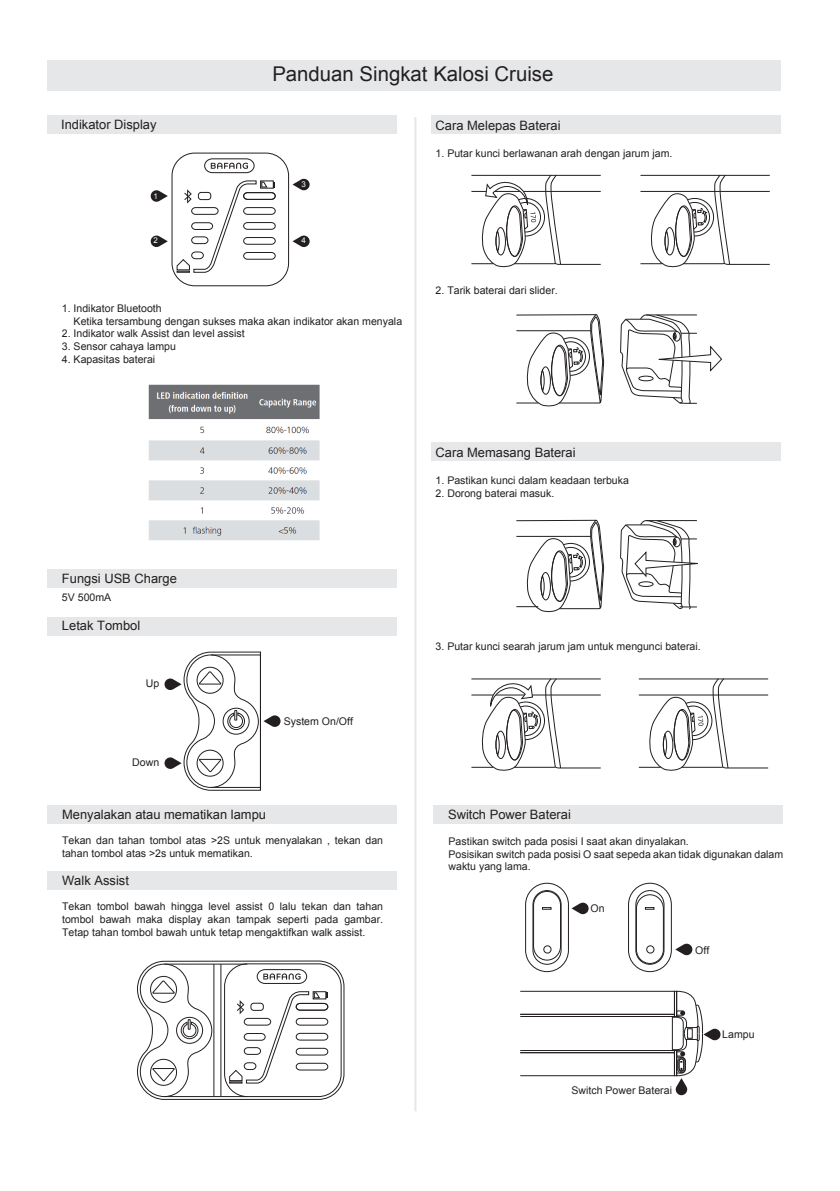
<style>
.page{position:relative;width:840px;height:1191px;background:#fff}
.page>*{position:absolute;margin:0;border:0;box-sizing:border-box;transform-origin:0 0}
.t1{font:20.4px "Arial";color:#231f20}
.t2{font:13px "Arial";color:#231f20}
.t3{font:10.6px/12.6px "Arial";color:#231f20}
.t4{font:8px "Arial";color:#fff}
</style>
<div class="page">
<div style="left:532px;top:890px;width:29px;height:74px;border:1px solid #231f20;border-radius:14px"></div>
<div style="left:533px;top:891px;width:27px;height:69px;border:1px solid #231f20;border-radius:14px"></div>
<div style="left:47px;top:116px;width:350px;height:18px;background:#e6e7e8"></div>
<div style="left:47px;top:60px;width:733px;height:31px;background:#e6e7e8"></div>
<div style="left:47px;top:569px;width:350px;height:19px;background:#e6e7e8"></div>
<div style="left:47px;top:617px;width:350px;height:18px;background:#e6e7e8"></div>
<div style="left:47px;top:871px;width:350px;height:18px;background:#e6e7e8"></div>
<div style="left:47px;top:805px;width:350px;height:18px;background:#e6e7e8"></div>
<div style="left:430px;top:116px;width:350px;height:18px;background:#e6e7e8"></div>
<div style="left:430px;top:443px;width:350px;height:18px;background:#e6e7e8"></div>
<img style="left:148px;top:384px;width:172px;height:157px">
<hr style="left:414px;top:117px;width:2px;height:994px;background:#e6e7e8">
<svg style="left:571px;top:902px;width:17px;height:12px"></svg>
<svg style="left:675px;top:943px;width:17px;height:12px"></svg>
<svg style="left:164px;top:651px;width:116px;height:139px"></svg>
<div style="left:172px;top:153px;width:117px;height:133px;border:1px solid #231f20;border-radius:23px"></div>
<svg style="left:204px;top:158px;width:50px;height:15px"></svg>
<div style="left:243px;top:207px;width:32px;height:8px;border:1px solid #231f20;border-radius:4px"></div>
<div style="left:243px;top:222px;width:32px;height:7px;border:1px solid #231f20;border-radius:4px"></div>
<div style="left:243px;top:237px;width:32px;height:7px;border:1px solid #231f20;border-radius:4px"></div>
<div style="left:243px;top:252px;width:32px;height:7px;border:1px solid #231f20;border-radius:4px"></div>
<div style="left:243px;top:192px;width:32px;height:8px;border:1px solid #231f20;border-radius:4px"></div>
<svg style="left:151px;top:190px;width:17px;height:12px"></svg>
<svg style="left:151px;top:235px;width:17px;height:12px"></svg>
<svg style="left:292px;top:179px;width:17px;height:11px"></svg>
<svg style="left:292px;top:235px;width:17px;height:12px"></svg>
<svg style="left:176px;top:180px;width:91px;height:93px"></svg>
<svg style="left:137px;top:960px;width:207px;height:140px"></svg>
<div style="left:433px;top:805px;width:349px;height:18px;background:#e6e7e8"></div>
<div style="left:628px;top:883px;width:43px;height:89px;border:1px solid #231f20;border-radius:21px"></div>
<div style="left:635px;top:890px;width:29px;height:74px;border:1px solid #231f20;border-radius:14px"></div>
<div style="left:635px;top:894px;width:28px;height:69px;border:1px solid #231f20;border-radius:14px"></div>
<div style="left:646px;top:945px;width:8px;height:8px;border:1px solid #231f20;border-radius:50%"></div>
<div style="left:525px;top:883px;width:43px;height:89px;border:1px solid #231f20;border-radius:21px"></div>
<svg style="left:542px;top:907px;width:9px;height:2px"></svg>
<svg style="left:644px;top:907px;width:10px;height:2px"></svg>
<div style="left:543px;top:945px;width:8px;height:8px;border:1px solid #231f20;border-radius:50%"></div>
<div style="left:519px;top:1050px;width:155px;height:3px;border:1px solid #231f20"></div>
<div style="left:519px;top:1052px;width:155px;height:24px;border:1px solid #231f20"></div>
<div style="left:519px;top:1014px;width:155px;height:2px;border:1px solid #231f20"></div>
<div style="left:519px;top:991px;width:155px;height:23px;border:1px solid #231f20"></div>
<svg style="left:671px;top:990px;width:49px;height:105px"></svg>
<svg style="left:516px;top:519px;width:87px;height:94px"></svg>
<svg style="left:620px;top:520px;width:78px;height:89px"></svg>
<svg style="left:516px;top:314px;width:87px;height:93px"></svg>
<svg style="left:620px;top:314px;width:101px;height:90px"></svg>
<svg style="left:471px;top:678px;width:130px;height:93px"></svg>
<svg style="left:638px;top:678px;width:130px;height:93px"></svg>
<svg style="left:640px;top:175px;width:129px;height:93px"></svg>
<svg style="left:471px;top:175px;width:130px;height:93px"></svg>
<p class="t2" style="left:61px;top:116px;width:97px">Indikator Display</p>
<p class="t4" style="left:153px;top:190px;width:6px">1</p>
<p class="t4" style="left:153px;top:235px;width:6px">2</p>
<h1 class="t1" style="left:272px;top:61px;width:282px">Panduan Singkat Kalosi Cruise</h1>
<p class="t4" style="left:301px;top:179px;width:6px">3</p>
<p class="t4" style="left:301px;top:235px;width:6px">4</p>
<p class="t2" style="left:435px;top:117px;width:126px">Cara Melepas Baterai</p>
<p class="t3" style="left:435px;top:147px;width:238px">1. Putar kunci berlawanan arah dengan jarum jam.</p>
<p class="t3" style="left:435px;top:284px;width:124px">2. Tarik baterai dari slider.</p>
<p class="t3" style="left:74px;top:302px;width:330px;text-indent:-12px">1. Indikator Bluetooth<br>Ketika tersambung dengan sukses maka akan indikator akan menyala</p>
<p class="t3" style="left:62px;top:327px;width:184px">2. Indikator walk Assist dan level assist</p>
<p class="t3" style="left:62px;top:340px;width:115px">3. Sensor cahaya lampu</p>
<p class="t3" style="left:62px;top:353px;width:95px">4. Kapasitas baterai</p>
<p class="t2" style="left:62px;top:569px;width:116px">Fungsi USB Charge</p>
<p class="t3" style="left:62px;top:591px;width:51px">5V 500mA</p>
<p class="t2" style="left:62px;top:616px;width:80px">Letak Tombol</p>
<p class="t3" style="left:146px;top:677px;width:15px">Up</p>
<p class="t3" style="left:132px;top:756px;width:29px">Down</p>
<p class="t3" style="left:283px;top:714px;width:71px">System On/Off</p>
<p class="t2" style="left:62px;top:805px;width:205px">Menyalakan atau mematikan lampu</p>
<p class="t3" style="left:62px;top:834px;width:322px">Tekan dan tahan tombol atas &gt;2S untuk menyalakan , tekan dan tahan tombol atas &gt;2s untuk mematikan.</p>
<p class="t2" style="left:62px;top:871px;width:68px">Walk Assist</p>
<p class="t3" style="left:62px;top:900px;width:322px;text-align:justify">Tekan tombol bawah hingga level assist 0 lalu tekan dan tahan tombol bawah maka display akan tampak seperti pada gambar.<br>Tetap tahan tombol bawah untuk tetap mengaktifkan walk assist.</p>
<p class="t2" style="left:435px;top:444px;width:141px">Cara Memasang Baterai</p>
<p class="t3" style="left:435px;top:474px;width:195px">1. Pastikan kunci dalam keadaan terbuka</p>
<p class="t3" style="left:435px;top:487px;width:120px">2. Dorong baterai masuk.</p>
<p class="t3" style="left:435px;top:639px;width:266px">3. Putar kunci searah jarum jam untuk mengunci baterai.</p>
<p class="t2" style="left:448px;top:805px;width:124px">Switch Power Baterai</p>
<p class="t3" style="left:448px;top:835px;width:336px">Pastikan switch pada posisi I saat akan dinyalakan.<br>Posisikan switch pada posisi O saat sepeda akan tidak digunakan dalam waktu yang lama.</p>
<p class="t3" style="left:590px;top:902px;width:16px">On</p>
<p class="t3" style="left:694px;top:944px;width:16px">Off</p>
<p class="t3" style="left:571px;top:1084px;width:102px">Switch Power Baterai</p>
<p class="t3" style="left:722px;top:1028px;width:34px">Lampu</p>
</div>
